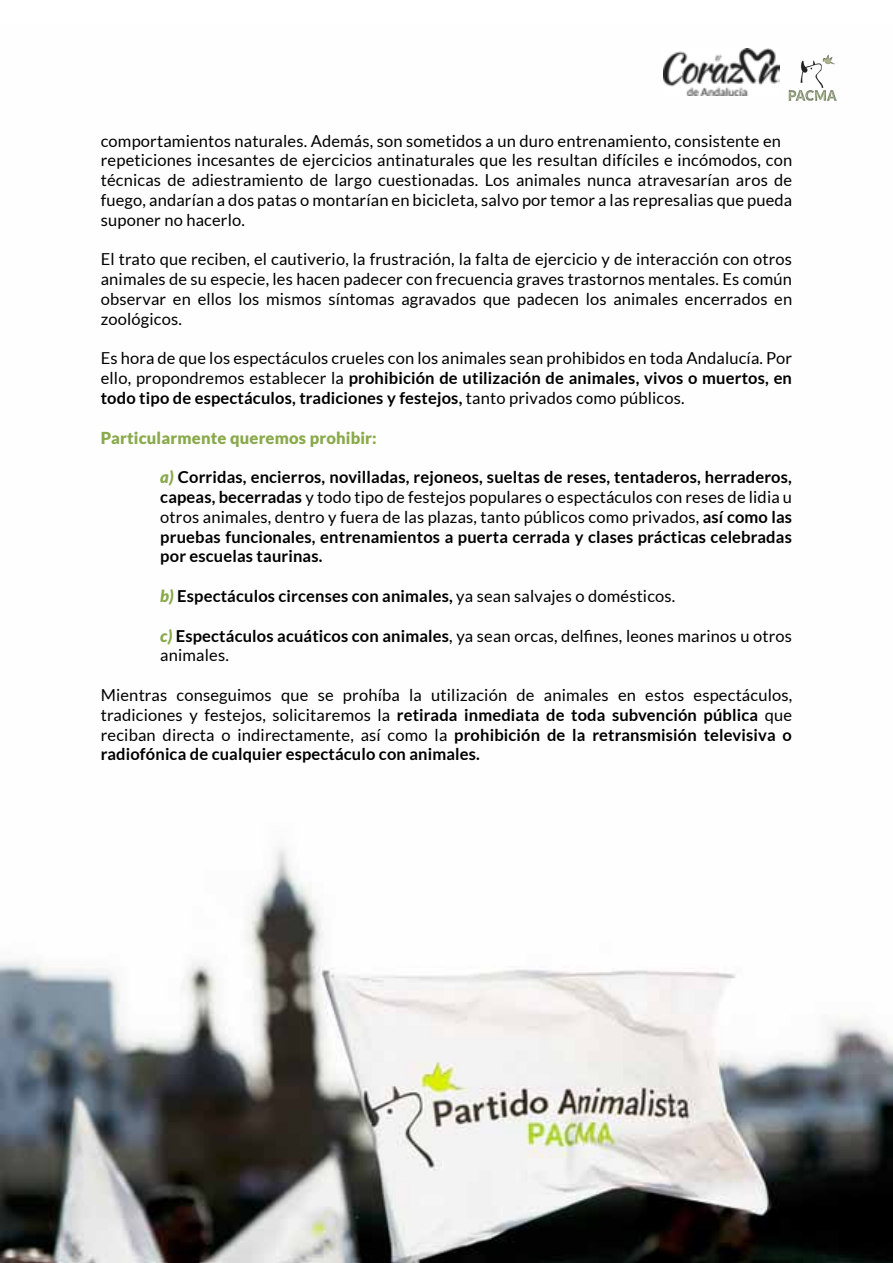
<style>
.page{position:relative;width:893px;height:1263px;background:#fff}
.page>*{position:absolute;margin:0;border:0;box-sizing:border-box;transform-origin:0 0}
.t1{font:16.5px/19.8px "Lato";letter-spacing:.01em;color:#000;text-align:justify}
.t2{font:700 16.5px/19.8px "Lato";letter-spacing:.01em;color:#000;text-align:justify}
.t3{font:900 16.5px "Lato";letter-spacing:.01em;color:#89a94b}
.s1{font-weight:700}
.s2{font-weight:900;font-style:italic;color:#89a94b}
.s3{font-weight:400}
</style>
<div class="page">
<img style="left:664px;top:49px;width:116px;height:46px">
<img style="left:788px;top:54px;width:49px;height:47px">
<img style="left:0;top:848px;width:893px;height:415px">
<p class="t1" style="left:101px;top:131px;width:693px;text-align:left">comportamientos naturales. Además, son sometidos a un duro entrenamiento, consistente en repeticiones incesantes de ejercicios antinaturales que les resultan difíciles e incómodos, con técnicas de adiestramiento de largo cuestionadas. Los animales nunca atravesarían aros de fuego, andarían a dos patas o montarían en bicicleta, salvo por temor a las represalias que pueda suponer no hacerlo.</p>
<p class="t1" style="left:101px;top:249px;width:693px">El trato que reciben, el cautiverio, la frustración, la falta de ejercicio y de interacción con otros animales de su especie, les hacen padecer con frecuencia graves trastornos mentales. Es común observar en ellos los mismos síntomas agravados que padecen los animales encerrados en zoológicos.</p>
<p class="t1" style="left:101px;top:348px;width:693px">Es hora de que los espectáculos crueles con los animales sean prohibidos en toda Andalucía. Por ello, propondremos establecer la <span class="s1">prohibición de utilización de animales, vivos o muertos, en todo tipo de espectáculos, tradiciones y festejos,</span> tanto privados como públicos.</p>
<p class="t3" style="left:101px;top:428px;width:278px">Particularmente queremos prohibir:</p>
<p class="t2" style="left:160px;top:467px;width:633px"><span class="s2">a)</span> Corridas, encierros, novilladas, rejoneos, sueltas de reses, tentaderos, herraderos, capeas, becerradas <span class="s3">y todo tipo de festejos populares o espectáculos con reses de lidia u otros animales, dentro y fuera de las plazas, tanto públicos como privados,</span> así como las pruebas funcionales, entrenamientos a puerta cerrada y clases prácticas celebradas por escuelas taurinas.</p>
<p class="t2" style="left:160px;top:586px;width:517px"><span class="s2">b)</span> Espectáculos circenses con animales, <span class="s3">ya sean salvajes o domésticos.</span></p>
<p class="t1" style="left:160px;top:626px;width:633px"><span class="s2">c)</span> <span class="s1">Espectáculos acuáticos con animales</span>, ya sean orcas, delfines, leones marinos u otros animales.</p>
<p class="t1" style="left:101px;top:685px;width:693px">Mientras conseguimos que se prohíba la utilización de animales en estos espectáculos, tradiciones y festejos, solicitaremos la <span class="s1">retirada inmediata de toda subvención pública</span> que reciban directa o indirectamente, así como la <span class="s1">prohibición de la retransmisión televisiva o radiofónica de cualquier espectáculo con animales.</span></p>
</div>
